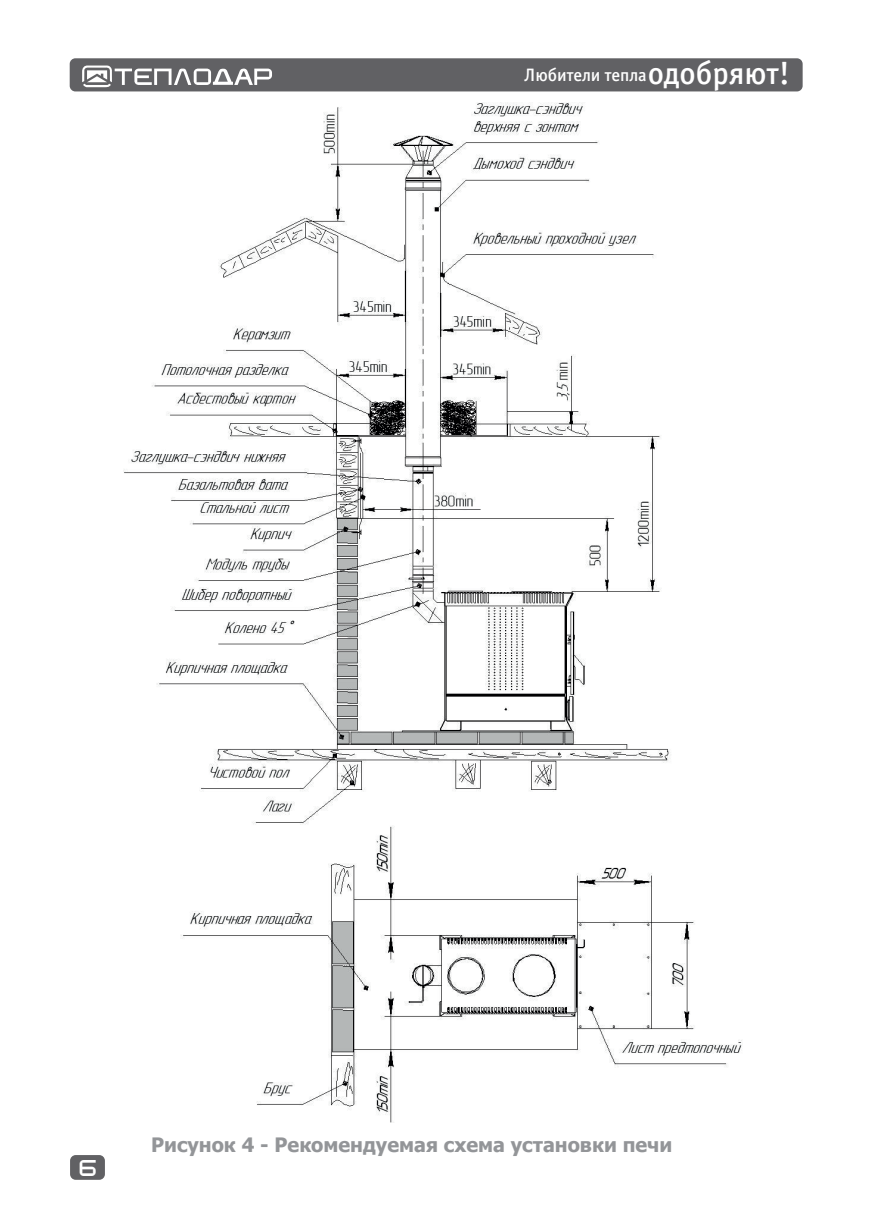
<style>
.page{position:relative;width:874px;height:1225px;background:#fff}
.page>*{position:absolute;margin:0;border:0;box-sizing:border-box;transform-origin:0 0}
.t1{font:700 19.8px "Tahoma";color:#939598}
.t2{font:18px "Officina Sans Medium C";letter-spacing:-.005em;color:#fff}
.t3{font:16px "teplodar";color:#fff}
.s1{font-size:32px}
</style>
<div class="page">
<div style="left:70px;top:1155px;width:35px;height:24px;background:#616164;border-radius:6px"></div>
<div style="left:70px;top:58px;width:732px;height:33px;background:#616164;border-radius:6px"></div>
<svg style="left:82px;top:65px;width:190px;height:22px"></svg>
<img style="left:124px;top:102px;width:618px;height:1020px">
<p class="t2" style="left:524px;top:65px;width:267px">Любители тепла<span class="s1">одобряют!</span></p>
<p class="t3" style="left:80px;top:1161px;width:18px">6</p>
<p class="t1" style="left:151px;top:1131px;width:522px">Рисунок 4 - Рекомендуемая схема установки печи</p>
</div>
